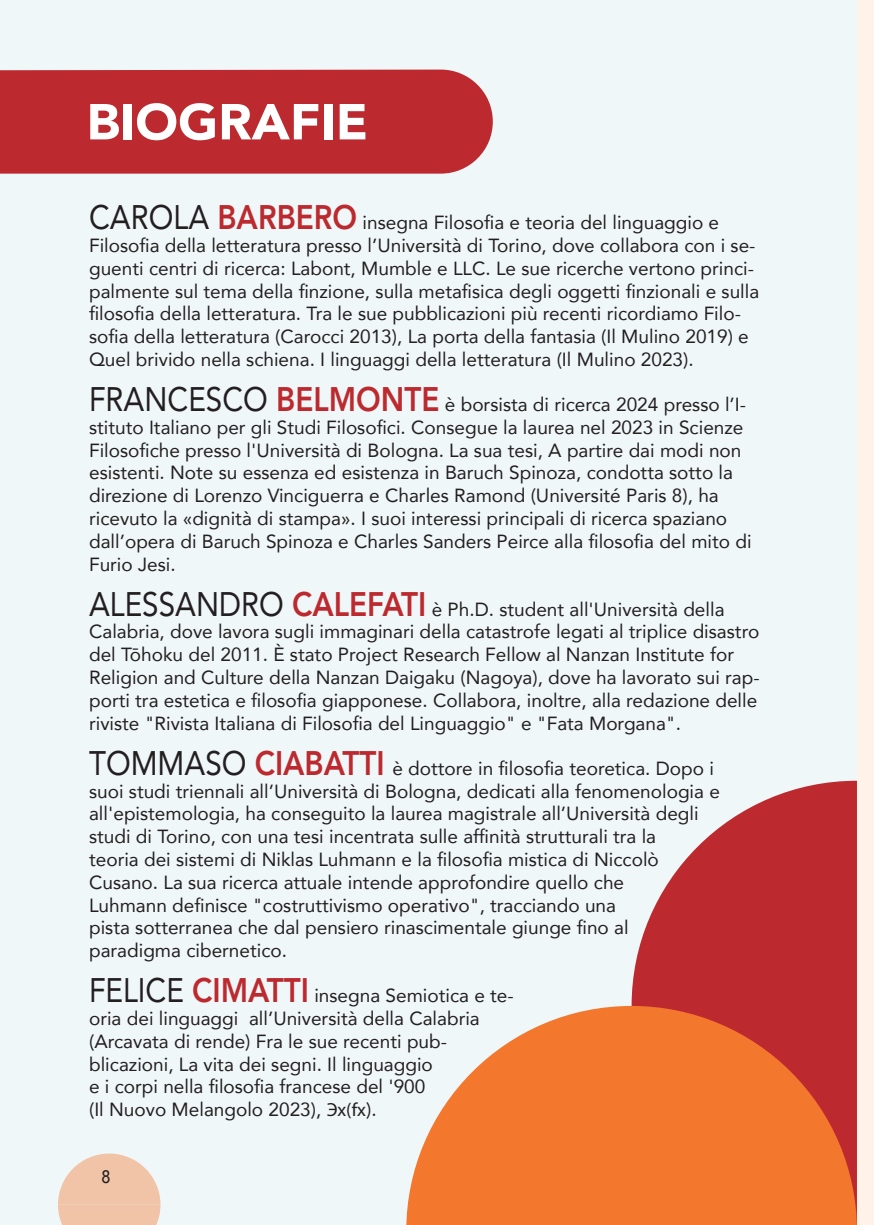
<style>
.page{position:relative;width:874px;height:1225px;background:#fff}
.page>*{position:absolute;margin:0;border:0;box-sizing:border-box;transform-origin:0 0}
.t1{font:900 50px "Avenir";color:#fff}
.t2{font:19px/22.8px "Avenir";color:#231f20}
.t3{font:500 18px "Avenir";color:#231f20;scale:.9 1}
.s1{font-size:34px}
.s2{font-weight:800;font-size:34px;color:#bc2a2f}
.s3{font-family:"Myriad Pro"}
</style>
<div class="page">
<div style="left:856px;top:0;width:17px;height:1225px;background:#fef2e9"></div>
<div style="left:0;top:0;width:856px;height:1225px;background:#f0f7f9"></div>
<svg style="left:58px;top:1153px;width:102px;height:72px"></svg>
<div style="left:0;top:70px;width:492px;height:104px;background:#bc2a2f"></div>
<svg style="left:631px;top:780px;width:225px;height:226px;fill:#bc2a2f"></svg>
<svg style="left:406px;top:1006px;width:450px;height:219px;fill:#f3772d"></svg>
<h1 class="t1" style="left:86px;top:79px;width:283px">BIOGRAFIE</h1>
<p class="t2" style="left:89px;top:210px;width:671px"><span class="s1">CAROLA</span> <span class="s2">BARBERO</span> insegna Filosofia e teoria del linguaggio e Filosofia della letteratura presso l’Università di Torino, dove collabora con i se&shy;guenti centri di ricerca: Labont, Mumble e LLC. Le sue ricerche vertono princi&shy;palmente sul tema della finzione, sulla metafisica degli oggetti finzionali e sulla filosofia della letteratura. Tra le sue pubblicazioni più recenti ricordiamo Filo&shy;sofia della letteratura (Carocci 2013), La porta della fantasia (Il Mulino 2019) e Quel brivido nella schiena. I linguaggi della letteratura (Il Mulino 2023).</p>
<p class="t2" style="left:89px;top:392px;width:663px"><span class="s1">FRANCESCO</span> <span class="s2">BELMONTE</span> è borsista di ricerca 2024 presso l’I&shy;stituto Italiano per gli Studi Filosofici. Consegue la laurea nel 2023 in Scienze Filosofiche presso l'Università di Bologna. La sua tesi, A partire dai modi non esistenti. Note su essenza ed esistenza in Baruch Spinoza, condotta sotto la direzione di Lorenzo Vinciguerra e Charles Ramond (Université Paris 8), ha ricevuto la «dignità di stampa». I suoi interessi principali di ricerca spaziano dall’opera di Baruch Spinoza e Charles Sanders Peirce alla filosofia del mito di Furio Jesi.</p>
<p class="t2" style="left:89px;top:597px;width:671px"><span class="s1">ALESSANDRO</span> <span class="s2">CALEFATI</span> è Ph.D. student all'Università della Calabria, dove lavora sugli immaginari della catastrofe legati al triplice disastro del Tōhoku del 2011. È stato Project Research Fellow al Nanzan Institute for Religion and Culture della Nanzan Daigaku (Nagoya), dove ha lavorato sui rap&shy;porti tra estetica e filosofia giapponese. Collabora, inoltre, alla redazione delle riviste "Rivista Italiana di Filosofia del Linguaggio" e "Fata Morgana".</p>
<p class="t2" style="left:89px;top:756px;width:632px"><span class="s1">TOMMASO</span> <span class="s2">CIABATTI</span> è dottore in filosofia teoretica. Dopo i suoi studi triennali all’Università di Bologna, dedicati alla fenomenologia e all'epistemologia, ha conseguito la laurea magistrale all’Università degli studi di Torino, con una tesi incentrata sulle affinità strutturali tra la<br>teoria dei sistemi di Niklas Luhmann e la filosofia mistica di Niccolò Cusano. La sua ricerca attuale intende approfondire quello che<br>Luhmann definisce "costruttivismo operativo", tracciando una<br>pista sotterranea che dal pensiero rinascimentale giunge fino al paradigma cibernetico.</p>
<p class="t2" style="left:89px;top:983px;width:426px"><span class="s1">FELICE</span> <span class="s2">CIMATTI</span> insegna Semiotica e te&shy;oria dei linguaggi all’Università della Calabria (Arcavata di rende) Fra le sue recenti pub&shy;blicazioni, La vita dei segni. Il linguaggio<br>e i corpi nella filosofia francese del '900<br>(Il Nuovo Melangolo 2023), <span class="s3">Эx(fx</span>).</p>
<p class="t3" style="left:101px;top:1161px;width:12px">8</p>
</div>
